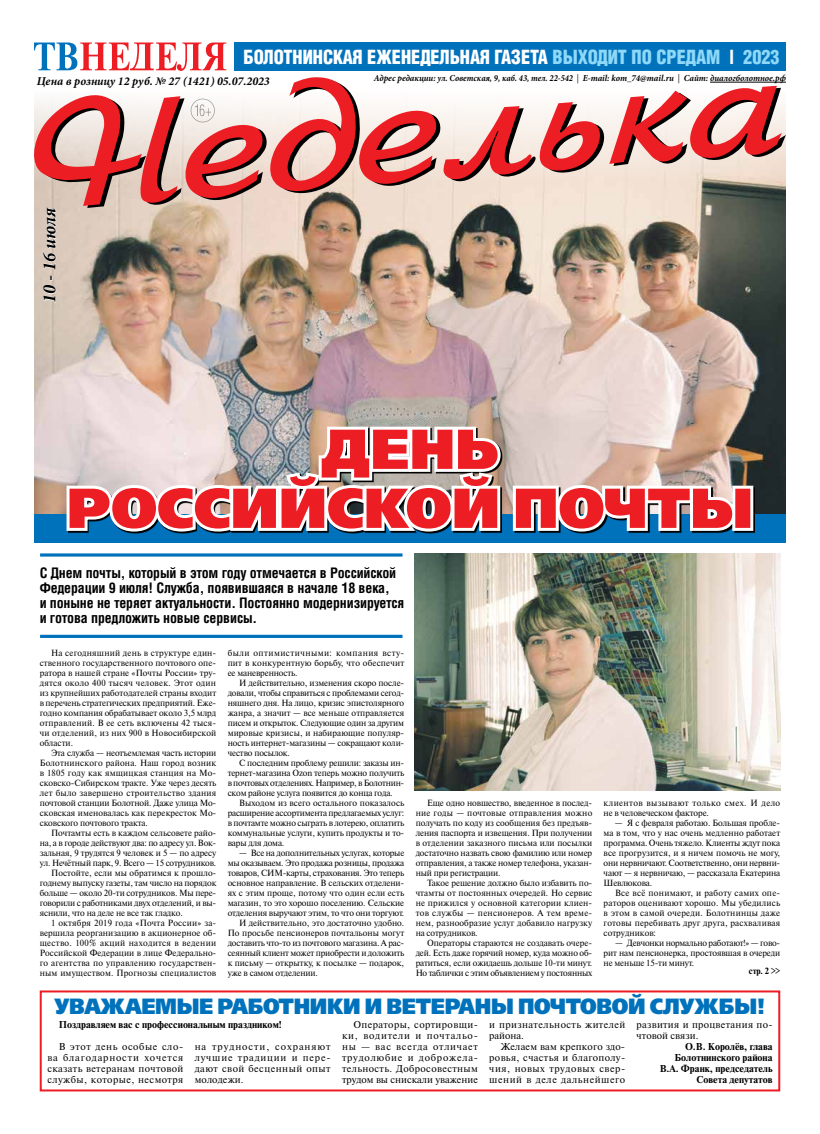
<style>
.page{position:relative;width:820px;height:1134px;background:#fff}
.page>*{position:absolute;margin:0;border:0;box-sizing:border-box;transform-origin:0 0}
.t1{font:56px/59px "Free Set Black C";color:#ed1d24;text-align:center}
.t2{font:22px "Free Set Black C";letter-spacing:-.015em;color:#0072bc;scale:.92 1}
.t3{font:19px "AG Letterica Demi Condensed C";color:#fff;scale:.96 1}
.t4{font:italic 700 19px "Minion Pro";color:#000;scale:.96 1}
.t5{font:700 14px/15px "AG Letterica Condensed C";letter-spacing:-.01em;color:#000}
.t6{font:italic 700 12px "Minion Pro";color:#000}
.t7{font:10px/11px "Newton C";letter-spacing:.035em;color:#000;text-align:justify}
.t8{font:700 10px/11px "Newton C";color:#000;text-align:right}
.t9{font:italic 700 9.2px "Minion Pro";color:#000;scale:.96 1}
.t10{font:9px/10px "Newton C";letter-spacing:-.015em;color:#000;text-align:justify}
.t11{font:9px "Newton C";letter-spacing:.005em;color:#000}
.t12{font:9px "Newton C";letter-spacing:.01em;color:#000}
.t13{font:9px/10px "Newton C";letter-spacing:.04em;color:#000}
.t14{font:9px "Newton C";letter-spacing:.025em;color:#000}
.t15{font:9px "Newton C";letter-spacing:.015em;color:#000}
.t16{font:9px "Newton C";letter-spacing:.03em;color:#000}
.t17{font:9px "Newton C";letter-spacing:.02em;color:#000}
.t18{font:700 9px "Newton C";color:#000;scale:.95 1}
.s1{color:#8ed8f8}
.s2{font-weight:400;font-style:normal}
</style>
<div class="page">
<img style="left:34px;top:206px;width:751px;height:309px">
<div style="left:234px;top:43px;width:551px;height:28px;background:#0072bc"></div>
<svg style="left:34px;top:43px;width:192px;height:28px"></svg>
<svg style="left:40px;top:553px;width:362px;height:4px"></svg>
<hr style="left:40px;top:635px;width:362px;height:3px;background:#0072bc">
<svg style="left:43px;top:208px;width:13px;height:95px"></svg>
<svg style="left:35px;top:81px;width:750px;height:127px;background:#cbbeb0"></svg>
<svg style="left:34px;top:77px;width:747px;height:129px"></svg>
<svg style="left:190px;top:99px;width:25px;height:23px"></svg>
<div style="left:34px;top:515px;width:751px;height:28px;background:#0072bc"></div>
<svg style="left:503px;top:428px;width:251px;height:87px;background:#c8b1a5"></svg>
<svg style="left:63px;top:424px;width:440px;height:110px"></svg>
<svg style="left:509px;top:482px;width:247px;height:52px"></svg>
<img style="left:414px;top:554px;width:366px;height:236px">
<div style="left:40px;top:990px;width:740px;height:101px;border:2px solid #ed1d24"></div>
<h3 class="t3" style="left:243px;top:45px;width:560px">БОЛОТНИНСКАЯ ЕЖЕНЕДЕЛЬНАЯ ГАЗЕТА <span class="s1">ВЫХОДИТ ПО СРЕДАМ</span> | <span class="s1">2023</span></h3>
<h3 class="t6" style="left:37px;top:73px;width:234px">Цена в розницу 12 руб. № 27 (1421) 05.07.2023</h3>
<p class="t9" style="left:374px;top:72px;width:430px">Адрес редакции: ул. Советская, 9, каб. 43, тел. 22-542 <span class="s2">|</span> E-mail: kom_74@mail.ru <span class="s2">|</span> Сайт: диалогболотное.рф</p>
<h3 class="t4" style="left:36px;top:303px;width:102px;rotate:-90deg">10 - 16 июля</h3>
<h1 class="t1" style="left:67px;top:422px;width:687px">ДЕНЬ<br>РОССИЙСКОЙ ПОЧТЫ</h1>
<h3 class="t5" style="left:40px;top:565px;width:366px">С Днем почты, который в этом году отмечается в Российской Федерации 9 июля! Служба, появившаяся в начале 18 века,<br>и поныне не теряет актуальности. Постоянно модернизируется и готова предложить новые сервисы.</h3>
<p class="t10" style="left:40px;top:648px;width:178px;text-indent:11px">На сегодняшний день в структуре един&shy;ственного государственного почтового опе&shy;ратора в нашей стране «Почты России» тру&shy;дятся около 400 тысяч человек. Этот один из крупнейших работодателей страны входит в перечень стратегических предприятий. Еже&shy;годно компания обрабатывает около 3,5 млрд отправлений. В ее сеть включены 42 тыся&shy;чи отделений, из них 900 в Новосибирской области.</p>
<p class="t10" style="left:40px;top:748px;width:178px;text-indent:11px">Эта служба — неотъемлемая часть истории Болотнинского района. Наш город возник в 1805 году как ямщицкая станция на Мо&shy;сковско-Сибирском тракте. Уже через десять лет было завершено строительство здания почтовой станции Болотной. Даже улица Мо&shy;сковская именовалась как перекресток Мо&shy;сковского почтового тракта.</p>
<p class="t10" style="left:51px;top:828px;width:167px">Почтамты есть в каждом сельсовете райо-</p>
<p class="t10" style="left:40px;top:838px;width:178px">на, а в городе действуют два: по адресу ул. Вок-</p>
<p class="t10" style="left:40px;top:848px;width:178px">зальная, 9 трудятся 9 человек и 5 — по адресу</p>
<p class="t10" style="left:40px;top:858px;width:178px">ул. Нечётный парк, 9. Всего — 15 сотрудников.</p>
<p class="t11" style="left:51px;top:868px;width:167px">Постойте, если мы обратимся к прошло-</p>
<p class="t10" style="left:40px;top:878px;width:178px">годнему выпуску газеты, там число на порядок</p>
<p class="t10" style="left:40px;top:888px;width:178px">больше — около 20‑ти сотрудников. Мы пере-</p>
<p class="t10" style="left:40px;top:898px;width:178px">говорили с работниками двух отделений, и вы-</p>
<p class="t10" style="left:40px;top:908px;width:144px">яснили, что на деле не все так гладко.</p>
<p class="t17" style="left:51px;top:918px;width:167px">1 октября 2019 года «Почта России» за-</p>
<p class="t12" style="left:40px;top:928px;width:178px">вершила реорганизацию в акционерное об-</p>
<p class="t16" style="left:40px;top:938px;width:178px">щество. 100% акций находится в ведении</p>
<p class="t11" style="left:40px;top:948px;width:178px">Российской Федерации в лице Федерально-</p>
<p class="t14" style="left:40px;top:958px;width:178px">го агентства по управлению государствен-</p>
<p class="t15" style="left:40px;top:968px;width:178px">ным имуществом. Прогнозы специалистов</p>
<p class="t10" style="left:227px;top:648px;width:178px">были оптимистичными: компания всту&shy;пит в конкурентную борьбу, что обеспечит ее маневренность.</p>
<p class="t10" style="left:227px;top:678px;width:178px;text-indent:11px">И действительно, изменения скоро после&shy;довали, чтобы справиться с проблемами сегод&shy;няшнего дня. На лицо, кризис эпистолярного жанра, а значит — все меньше отправляется писем и открыток. Следующие один за другим мировые кризисы, и набирающие популяр&shy;ность интернет-магазины — сокращают коли&shy;чество посылок.</p>
<p class="t10" style="left:227px;top:758px;width:178px;text-indent:11px">С последним проблему решили: заказы ин&shy;тернет-магазина Ozon теперь можно получить в почтовых отделениях. Например, в Болотнин&shy;ском районе услуга появится до конца года.</p>
<p class="t10" style="left:227px;top:798px;width:178px;text-indent:11px">Выходом из всего остального показалось расширение ассортимента предлагаемых услуг: в почтамте можно сыграть в лотерею, оплатить коммунальные услуги, купить продукты и то&shy;вары для дома.</p>
<p class="t10" style="left:239px;top:848px;width:167px">— Все на дополнительных услугах, которые</p>
<p class="t10" style="left:227px;top:858px;width:178px">мы оказываем. Это продажа розницы, продажа</p>
<p class="t10" style="left:227px;top:868px;width:178px">товаров, СИМ-карты, страхования. Это теперь</p>
<p class="t10" style="left:227px;top:878px;width:178px">основное направление. В сельских отделени-</p>
<p class="t11" style="left:227px;top:888px;width:178px">ях с этим проще, потому что один если есть</p>
<p class="t10" style="left:227px;top:898px;width:178px">магазин, то это хорошо поселению. Сельские</p>
<p class="t10" style="left:227px;top:908px;width:178px">отделения выручают этим, то что они торгуют.</p>
<p class="t11" style="left:239px;top:918px;width:167px">И действительно, это достаточно удобно.</p>
<p class="t12" style="left:227px;top:928px;width:178px">По просьбе пенсионеров почтальоны могут</p>
<p class="t10" style="left:227px;top:938px;width:178px">доставить что-то из почтового магазина. А рас-</p>
<p class="t10" style="left:227px;top:948px;width:178px">сеянный клиент может приобрести и доложить</p>
<p class="t10" style="left:227px;top:958px;width:178px">к письму — открытку, к посылке — подарок,</p>
<p class="t10" style="left:227px;top:968px;width:92px">уже в самом отделении.</p>
<p class="t10" style="left:415px;top:798px;width:178px;text-indent:11px">Еще одно новшество, введенное в послед&shy;ние годы — почтовые отправления можно получать по коду из сообщения без предъяв&shy;ления паспорта и извещения. При получении в отделении заказного письма или посылки достаточно назвать свою фамилию или номер отправления, а также номер телефона, указан&shy;ный при регистрации.</p>
<p class="t10" style="left:415px;top:878px;width:178px;text-indent:11px">Такое решение должно было избавить по&shy;чтамты от постоянных очередей. Но сервис не прижился у основной категории клиен&shy;тов службы — пенсионеров. А тем време&shy;нем, разнообразие услуг добавило нагрузку на сотрудников.</p>
<p class="t10" style="left:415px;top:938px;width:178px;text-indent:11px">Операторы стараются не создавать очере&shy;дей. Есть даже горячий номер, куда можно об&shy;ратиться, если ожидаешь дольше 10‑ти минут.<br>Но таблички с этим объявлением у постоянных</p>
<p class="t13" style="left:603px;top:798px;width:178px">клиентов вызывают только смех. И дело не в человеческом факторе.</p>
<p class="t10" style="left:603px;top:818px;width:178px;text-indent:11px">— Я с февраля работаю. Большая пробле&shy;ма в том, что у нас очень медленно работает программа. Очень тяжело. Клиенты ждут пока все прогрузится, и я ничем помочь не могу, они нервничают. Соответственно, они нервни&shy;чают — я нервничаю, — рассказала Екатерина Шевлюкова.</p>
<p class="t10" style="left:603px;top:888px;width:178px;text-indent:11px">Все всё понимают, и работу самих опе&shy;раторов оценивают хорошо. Мы убедились в этом в самой очереди. Болотнинцы даже готовы перебивать друг друга, расхваливая сотрудников:</p>
<p class="t10" style="left:603px;top:938px;width:178px;text-indent:11px">— Девчонки нормально работают!» — гово&shy;рит нам пенсионерка, простоявшая в очереди не меньше 15‑ти минут.</p>
<p class="t18" style="left:748px;top:966px;width:34px">стр. 2 &gt;&gt;</p>
<h2 class="t2" style="left:54px;top:992px;width:773px">УВАЖАЕМЫЕ РАБОТНИКИ И ВЕТЕРАНЫ ПОЧТОВОЙ СЛУЖБЫ!</h2>
<p class="t8" style="left:59px;top:1019px;width:224px">Поздравляем вас с профессиональным праздником!</p>
<p class="t7" style="left:47px;top:1041px;width:137px;text-indent:11px">В этот день особые сло&shy;ва благодарности хочется сказать ветеранам почтовой службы, которые, несмотря</p>
<p class="t7" style="left:195px;top:1041px;width:137px">на трудности, сохраняют лучшие традиции и пере&shy;дают свой бесценный опыт молодежи.</p>
<p class="t7" style="left:342px;top:1019px;width:137px;text-indent:11px">Операторы, сортировщи&shy;ки, водители и почтальо&shy;ны — вас всегда отличает трудолюбие и доброжела&shy;тельность. Добросовестным трудом вы снискали уважение</p>
<p class="t7" style="left:489px;top:1019px;width:137px">и признательность жителей района.</p>
<p class="t7" style="left:636px;top:1019px;width:137px">развития и процветания по&shy;чтовой связи.</p>
<p class="t8" style="left:659px;top:1041px;width:114px">О.В. Королёв, глава<br>Болотнинского района<br>В.А. Франк, председатель<br>Совета депутатов</p>
<p class="t7" style="left:489px;top:1041px;width:137px;text-indent:11px">Желаем вам крепкого здо&shy;ровья, счастья и благополу&shy;чия, новых трудовых свер&shy;шений в деле дальнейшего</p>
</div>
